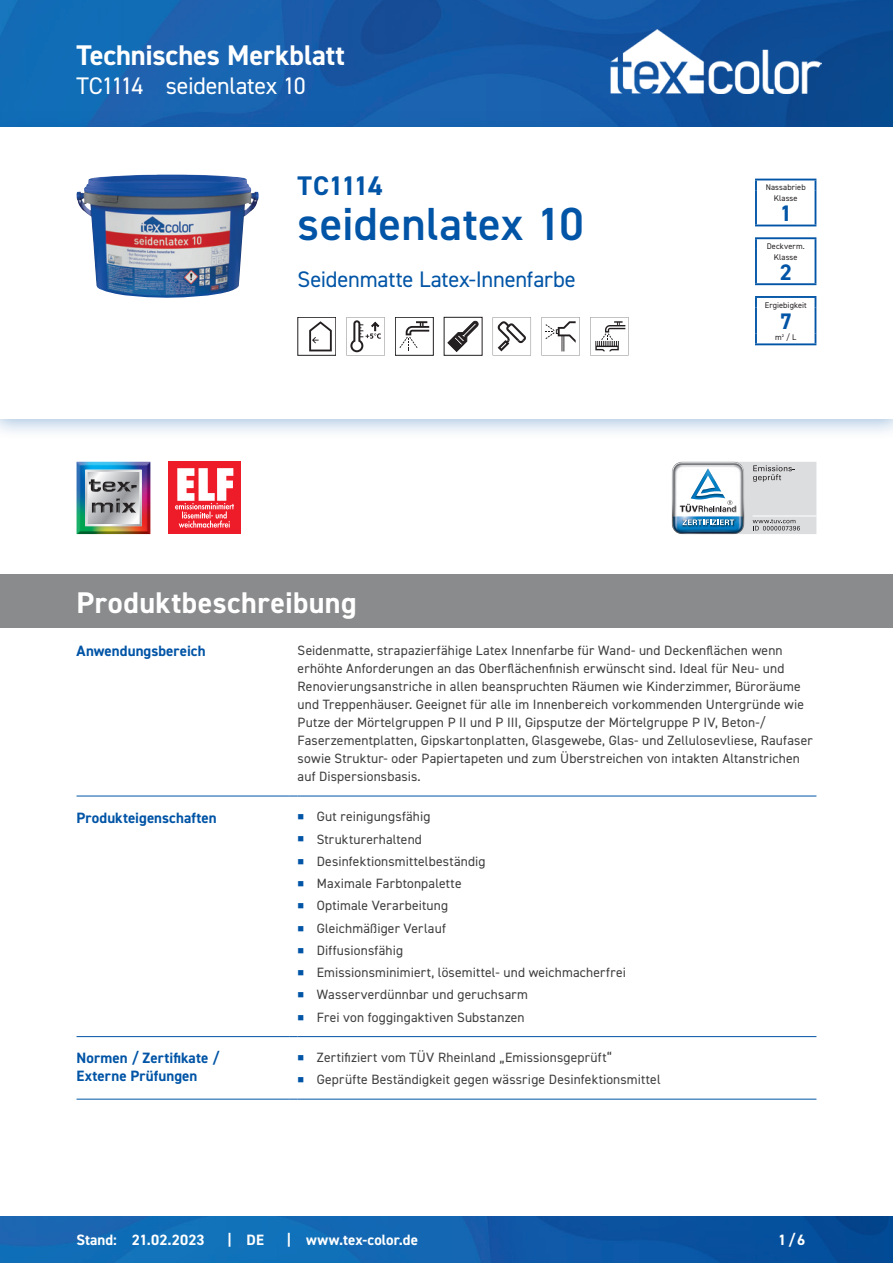
<style>
.page{position:relative;width:893px;height:1263px;background:#fff}
.page>*{position:absolute;margin:0;border:0;box-sizing:border-box;transform-origin:0 0}
.CB_AF_Produktname{font:600 46.5px "DIN2014";letter-spacing:.005em;color:#0154a6}
.CB_AF_Kapitel_Uebers{font:700 30px "DIN2014";letter-spacing:.015em;color:#fff}
.CB_AF_Kopf_TM{font:700 28.5px "DIN2014";letter-spacing:-.005em;color:#fff}
.CB_AF_Produktkuerzel{font:700 27px "DIN2014";letter-spacing:-.02em;color:#0154a6}
.CB_AF_Kopf_Produktna{font:24px "DIN2014";letter-spacing:-.015em;color:#fff}
.CB_AF_Subline_Produk{font:22.5px "DIN2014";letter-spacing:-.01em;color:#0154a6}
.CB_AF_Piktos_NAK-DVM{font:700 22.5px "DIN2014";color:#0154a6}
.CB_AF_Abschnitt_Uebe{font:700 15px/18px "DIN2014";letter-spacing:.005em;color:#0154a6}
.CB_AF_Fuß_Stand_link{font:700 15px "DIN2014";letter-spacing:.005em;color:#fff}
.CB_AF_Text_Standard{font:13.5px/18px "DIN2014";letter-spacing:.01em;color:#3e3e3f}
.CB_AF_Piktos_NAK-DVM-2{font:8.25px "DIN2014";letter-spacing:.01em;color:#231f20}
</style>
<div class="page">
<img style="left:0;top:0;width:893px;height:111px">
<img style="left:0;top:1216px;width:893px;height:47px">
<hr style="left:77px;top:796px;width:212px;height:1px;background:#0154a6">
<hr style="left:298px;top:796px;width:518px;height:1px;background:#0154a6">
<hr style="left:77px;top:1036px;width:212px;height:1px;background:#0154a6">
<hr style="left:298px;top:1036px;width:518px;height:1px;background:#0154a6">
<hr style="left:77px;top:1099px;width:212px;height:1px;background:#0154a6">
<hr style="left:298px;top:1099px;width:518px;height:1px;background:#0154a6">
<div style="left:0;top:574px;width:893px;height:54px;background:#8a8b8c"></div>
<div style="left:0;top:111px;width:893px;height:329px;background:#0154a6;opacity:.35"></div>
<div style="left:0;top:128px;width:893px;height:291px;background:#fff"></div>
<img style="left:77px;top:175px;width:182px;height:123px">
<svg style="left:309px;top:321px;width:23px;height:30px"></svg>
<svg style="left:346px;top:317px;width:39px;height:38px"></svg>
<div style="left:395px;top:317px;width:38px;height:38px;border:1px solid #231f20"></div>
<svg style="left:399px;top:321px;width:30px;height:30px"></svg>
<svg style="left:448px;top:321px;width:30px;height:31px"></svg>
<svg style="left:493px;top:317px;width:38px;height:38px"></svg>
<svg style="left:541px;top:317px;width:39px;height:38px"></svg>
<svg style="left:590px;top:317px;width:39px;height:38px"></svg>
<img style="left:77px;top:462px;width:73px;height:72px">
<img style="left:85px;top:470px;width:57px;height:56px">
<svg style="left:89px;top:479px;width:27px;height:13px"></svg>
<img style="left:117px;top:482px;width:20px;height:10px">
<img style="left:120px;top:503px;width:16px;height:10px">
<img style="left:92px;top:498px;width:28px;height:15px">
<div style="left:168px;top:462px;width:73px;height:72px;background:#ee1c28"></div>
<svg style="left:175px;top:468px;width:59px;height:60px"></svg>
<svg style="left:672px;top:462px;width:144px;height:72px"></svg>
<svg style="left:755px;top:180px;width:2px;height:10px"></svg>
<hr style="left:755px;top:179px;width:61px;height:1px;background:#0154a6">
<hr style="left:755px;top:190px;width:2px;height:35px;background:#0154a6">
<hr style="left:815px;top:190px;width:1px;height:35px;background:#0154a6">
<hr style="left:755px;top:225px;width:61px;height:1px;background:#0154a6">
<svg style="left:755px;top:239px;width:2px;height:10px"></svg>
<hr style="left:755px;top:237px;width:61px;height:2px;background:#0154a6">
<hr style="left:755px;top:249px;width:2px;height:34px;background:#0154a6">
<hr style="left:815px;top:249px;width:1px;height:34px;background:#0154a6">
<hr style="left:755px;top:283px;width:61px;height:2px;background:#0154a6">
<svg style="left:755px;top:298px;width:2px;height:10px"></svg>
<hr style="left:755px;top:296px;width:61px;height:2px;background:#0154a6">
<hr style="left:755px;top:308px;width:2px;height:26px;background:#0154a6">
<svg style="left:755px;top:334px;width:2px;height:9px"></svg>
<svg style="left:815px;top:298px;width:1px;height:45px"></svg>
<hr style="left:755px;top:343px;width:61px;height:2px;background:#0154a6">
<img style="left:610px;top:30px;width:211px;height:64px">
<p class="CB_AF_Kopf_TM" style="left:77px;top:36px;width:270px">Technisches Merkblatt</p>
<p class="CB_AF_Kopf_Produktna" style="left:77px;top:71px;width:68px">TC1114</p>
<p class="CB_AF_Kopf_Produktna" style="left:166px;top:71px;width:142px">seidenlatex 10</p>
<p class="CB_AF_Produktkuerzel" style="left:298px;top:168px;width:86px">TC1114</p>
<p class="CB_AF_Produktname" style="left:298px;top:193px;width:287px">seidenlatex 10</p>
<p class="CB_AF_Subline_Produk" style="left:298px;top:266px;width:280px">Seidenmatte Latex-Innenfarbe</p>
<p class="CB_AF_Piktos_NAK-DVM-2" style="left:766px;top:182px;width:41px">Nassabrieb</p>
<p class="CB_AF_Piktos_NAK-DVM-2" style="left:774px;top:193px;width:25px">Klasse</p>
<p class="CB_AF_Piktos_NAK-DVM" style="left:780px;top:199px;width:14px">1</p>
<p class="CB_AF_Piktos_NAK-DVM-2" style="left:767px;top:241px;width:40px">Deckverm.</p>
<p class="CB_AF_Piktos_NAK-DVM-2" style="left:774px;top:252px;width:25px">Klasse</p>
<p class="CB_AF_Piktos_NAK-DVM" style="left:780px;top:257px;width:14px">2</p>
<p class="CB_AF_Piktos_NAK-DVM-2" style="left:765px;top:300px;width:44px">Ergiebigkeit</p>
<p class="CB_AF_Piktos_NAK-DVM" style="left:780px;top:307px;width:14px">7</p>
<p class="CB_AF_Piktos_NAK-DVM-2" style="left:775px;top:332px;width:23px">m² / L</p>
<p class="CB_AF_Kapitel_Uebers" style="left:77px;top:582px;width:282px">Produktbeschreibung</p>
<p class="CB_AF_Abschnitt_Uebe" style="left:77px;top:642px;width:131px">Anwendungsbereich</p>
<p class="CB_AF_Text_Standard" style="left:298px;top:641px;width:517px">Seidenmatte, strapazierfähige Latex Innenfarbe für Wand- und Deckenflächen wenn erhöhte Anforderungen an das Oberflächenfinish erwünscht sind. Ideal für Neu- und Renovierungsanstriche in allen beanspruchten Räumen wie Kinderzimmer, Büroräume und Treppenhäuser. Geeignet für alle im Innenbereich vorkommenden Untergründe wie Putze der Mörtelgruppen P II und P III, Gipsputze der Mörtelgruppe P IV, Beton-/ Faserzementplatten, Gipskartonplatten, Glasgewebe, Glas- und Zellulosevliese, Raufaser sowie Struktur- oder Papiertapeten und zum Überstreichen von intakten Altanstrichen auf Dispersionsbasis.</p>
<p class="CB_AF_Abschnitt_Uebe" style="left:77px;top:808px;width:142px">Produkteigenschaften</p>
<p class="CB_AF_Text_Standard" style="left:317px;top:807px;width:115px">Gut reinigungsfähig</p>
<p class="CB_AF_Text_Standard" style="left:317px;top:830px;width:107px">Strukturerhaltend</p>
<p class="CB_AF_Text_Standard" style="left:317px;top:852px;width:170px">Desinfektionsmittelbeständig</p>
<p class="CB_AF_Text_Standard" style="left:317px;top:874px;width:146px">Maximale Farbtonpalette</p>
<p class="CB_AF_Text_Standard" style="left:317px;top:896px;width:133px">Optimale Verarbeitung</p>
<p class="CB_AF_Text_Standard" style="left:317px;top:919px;width:131px">Gleichmäßiger Verlauf</p>
<p class="CB_AF_Text_Standard" style="left:317px;top:941px;width:88px">Diffusionsfähig</p>
<p class="CB_AF_Text_Standard" style="left:317px;top:963px;width:311px">Emissionsminimiert, lösemittel- und weichmacherfrei</p>
<p class="CB_AF_Text_Standard" style="left:317px;top:985px;width:213px">Wasserverdünnbar und geruchsarm</p>
<p class="CB_AF_Text_Standard" style="left:317px;top:1008px;width:209px">Frei von foggingaktiven Substanzen</p>
<p class="CB_AF_Abschnitt_Uebe" style="left:77px;top:1049px;width:144px">Normen / Zertifikate /<br>Externe Prüfungen</p>
<p class="CB_AF_Text_Standard" style="left:317px;top:1048px;width:297px">Zertifiziert vom TÜV Rheinland „Emissionsgeprüft“</p>
<p class="CB_AF_Text_Standard" style="left:317px;top:1070px;width:345px">Geprüfte Beständigkeit gegen wässrige Desinfektionsmittel</p>
<p class="CB_AF_Fuß_Stand_link" style="left:77px;top:1230px;width:42px">Stand:</p>
<p class="CB_AF_Fuß_Stand_link" style="left:132px;top:1230px;width:74px">21.02.2023</p>
<p class="CB_AF_Fuß_Stand_link" style="left:227px;top:1229px;width:6px">|</p>
<p class="CB_AF_Fuß_Stand_link" style="left:247px;top:1230px;width:19px">DE</p>
<p class="CB_AF_Fuß_Stand_link" style="left:287px;top:1229px;width:6px">|</p>
<p class="CB_AF_Fuß_Stand_link" style="left:306px;top:1230px;width:113px">www.tex-color.de</p>
<p class="CB_AF_Fuß_Stand_link" style="left:778px;top:1230px;width:29px">1/6</p>
</div>
